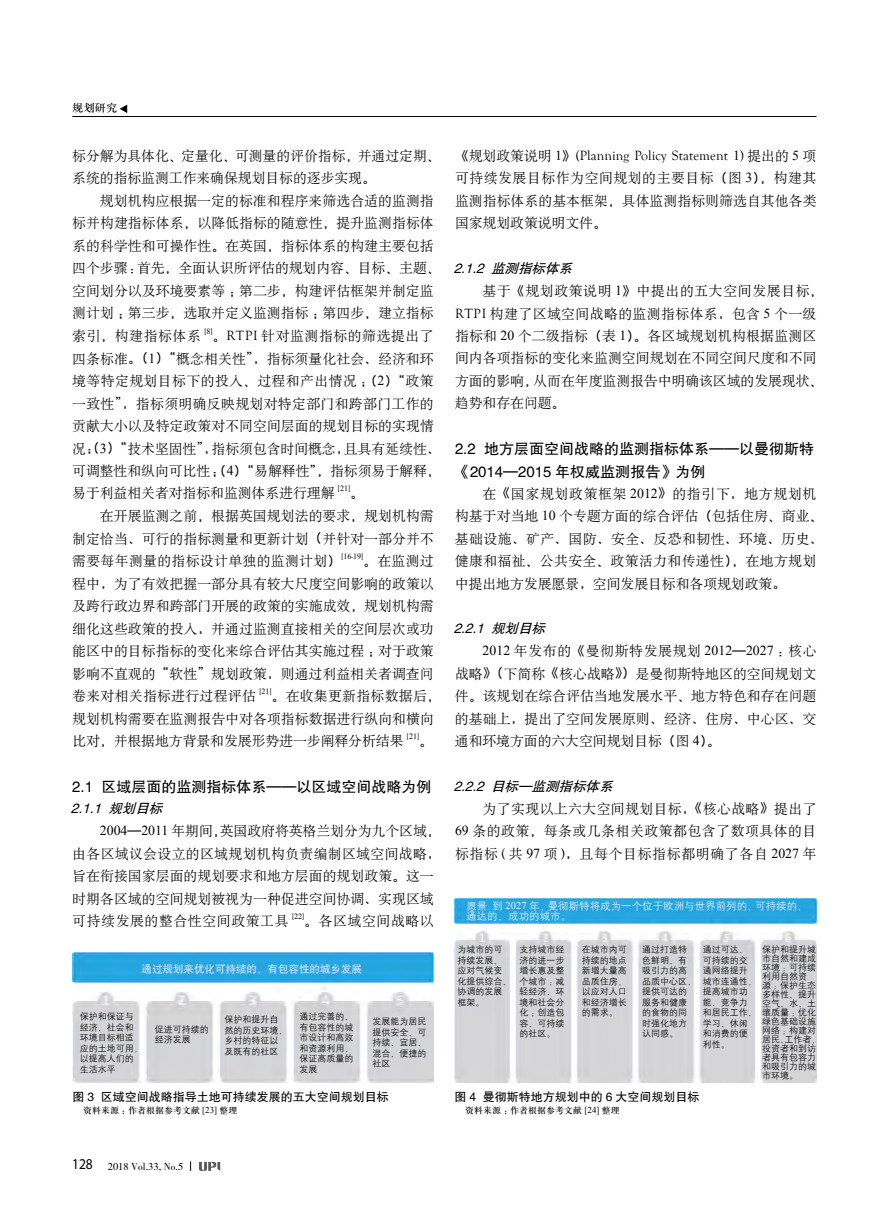
<style>
.page{position:relative;width:893px;height:1212px;background:#fff}
.page>*{position:absolute;margin:0;border:0;box-sizing:border-box;transform-origin:0 0}
.t1{font:15px/22.5px "FZHTK GBK1 0";color:#000}
.t2{font:15px "Myriad Pro";color:#000;scale:.9 1}
.t3{font:13.8px/22.5px "H Ya 6 gj";letter-spacing:.01em;color:#000}
.t4{font:13.8px/22.5px "H Ya 6 gj";letter-spacing:.03em;color:#000}
.t5{font:13.8px "Goudy Old Style T";letter-spacing:.01em;color:#000}
.t6{font:italic 13.5px "FZHTK GBK1 0";color:#000}
.t7{font:12px "FZHTK GBK1 0";color:#000}
.t8{font:11.25px "H Ya 3 gj";color:#000}
.t9{font:10.5px/10.5px "H Yg 2 gj";color:#f3f3f3}
.t10{font:10.5px "H Yb 1 gj";color:#d8e2f1}
.t11{font:10.5px "FZSSK GBK1 0";color:#000}
.t12{font:9px/10.5px "H Yg 2 gj";color:#000}
.t13{font:9px "H Ya 3 gj";color:#000}
.t14{font:8.1px "Goudy Old Style T";color:#000}
.s1{font-family:"H Yb 1 gj"}
.s2{font-family:"Goudy Old Style T"}
.s3{font-family:"Times New Roman"}
.s4{font-family:"H Yb 1 gj";font-size:13.8px}
.s5{font-family:"H Ya 6 gj"}
</style>
<div class="page">
<svg style="left:199px;top:1162px;width:21px;height:9px"></svg>
<hr style="left:72px;top:116px;width:744px;height:1px;background:#000">
<svg style="left:120px;top:105px;width:7px;height:8px"></svg>
<img style="left:72px;top:952px;width:362px;height:130px">
<img style="left:455px;top:898px;width:361px;height:184px">
<p class="t8" style="left:72px;top:102px;width:46px">规划研究</p>
<p class="t3" style="left:72px;top:145px;width:370px">标分解为具体化<span class="s1">、</span>定量化<span class="s1">、</span>可测量的评价指标<span class="s1">，</span>并通过定期<span class="s1">、</span>系统的指标监测工作来确保规划目标的逐步实现<span class="s1">。</span></p>
<p class="t3" style="left:72px;top:190px;width:370px;text-indent:28px">规划机构应根据一定的标准和程序来筛选合适的监测指标并构建指标体系<span class="s1">，</span>以降低指标的随意性<span class="s1">，</span>提升监测指标体系的科学性和可操作性<span class="s1">。</span>在英国<span class="s1">，</span>指标体系的构建主要包括四个步骤<span class="s1">：</span>首先<span class="s1">，</span>全面认识所评估的规划内容<span class="s1">、</span>目标<span class="s1">、</span>主题<span class="s1">、</span>空间划分以及环境要素等<span class="s1">；</span>第二步<span class="s1">，</span>构建评估框架并制定监测计划<span class="s1">；</span>第三步<span class="s1">，</span>选取并定义监测指标<span class="s1">；</span>第四步<span class="s1">，</span>建立指标索引<span class="s1">，</span>构建指标体系 <sup>[</sup><sup>8</sup><sup>]</sup><span class="s1">。</span><span class="s2">RTPI</span> 针对监测指标的筛选提出了四条标准<span class="s1">。（</span><span class="s3">1</span><span class="s1">）“</span>概念相关性<span class="s1">”，</span>指标须量化社会<span class="s1">、</span>经济和环境等特定规划目标下的投入<span class="s1">、</span>过程和产出情况<span class="s1">；（</span><span class="s3">2</span><span class="s1">）“</span>政策一致性<span class="s1">”，</span>指标须明确反映规划对特定部门和跨部门工作的贡献大小以及特定政策对不同空间层面的规划目标的实现情况<span class="s1">；（</span><span class="s3">3</span><span class="s1">）“</span>技术坚固性<span class="s1">”，</span>指标须包含时间概念<span class="s1">，</span>且具有延续性<span class="s1">、</span>可调整性和纵向可比性<span class="s1">；（</span><span class="s3">4</span><span class="s1">）“</span>易解释性<span class="s1">”，</span>指标须易于解释<span class="s1">，</span>易于利益相关者对指标和监测体系进行理解</p>
<p class="t14" style="left:338px;top:484px;width:27px">[<span class="s3">21</span>]<span class="s4">。</span></p>
<p class="t3" style="left:72px;top:505px;width:370px;text-indent:28px">在开展监测之前<span class="s1">，</span>根据英国规划法的要求<span class="s1">，</span>规划机构需制定恰当<span class="s1">、</span>可行的指标测量和更新计划<span class="s1">（</span>并针对一部分并不需要每年测量的指标设计单独的监测计划<span class="s1">）</span><sup>[</sup><sup>16</sup><sup>-</sup><sup>19</sup><sup>]</sup><span class="s1">。</span>在监测过程中<span class="s1">，</span>为了有效把握一部分具有较大尺度空间影响的政策以及跨行政边界和跨部门开展的政策的实施成效<span class="s1">，</span>规划机构需细化这些政策的投入<span class="s1">，</span>并通过监测直接相关的空间层次或功能区中的目标指标的变化来综合评估其实施过程<span class="s1">；</span>对于政策影响不直观的<span class="s1">“</span>软性<span class="s1">”</span>规划政策<span class="s1">，</span>则通过利益相关者调查问卷来对相关指标进行过程评估 <sup>[</sup><sup>21</sup><sup>]</sup><span class="s1">。</span>在收集更新指标数据后<span class="s1">，</span>规划机构需要在监测报告中对各项指标数据进行纵向和横向比对<span class="s1">，</span>并根据地方背景和发展形势进一步阐释分析结果</p>
<p class="t14" style="left:407px;top:732px;width:27px">[<span class="s3">21</span>]<span class="s4">。</span></p>
<p class="t1" style="left:72px;top:775px;width:361px">2.1 区域层面的监测指标体系——以区域空间战略为例</p>
<p class="t6" style="left:71px;top:801px;width:97px">2.1.1 规划目标</p>
<p class="t3" style="left:72px;top:820px;width:370px;text-indent:28px"><span class="s3">2004</span><span class="s1">—</span><span class="s3">2011</span> 年期间<span class="s1">，</span>英国政府将英格兰划分为九个区域<span class="s1">，</span>由各区域议会设立的区域规划机构负责编制区域空间战略<span class="s1">，</span>旨在衔接国家层面的规划要求和地方层面的规划政策<span class="s1">。</span>这一时期各区域的空间规划被视为一种促进空间协调<span class="s1">、</span>实现区域可持续发展的整合性空间政策工具 <sup>[</sup><sup>22</sup><sup>]</sup><span class="s1">。</span>各区域空间战略以</p>
<p class="t10" style="left:142px;top:963px;width:222px">通过规划来优化可持续的、有包容性的城乡发展</p>
<p class="t12" style="left:80px;top:1011px;width:65px">保护和保证与经济、社会和环境目标相适应的土地可用，以提高人们的生活水平</p>
<p class="t12" style="left:155px;top:1024px;width:55px">促进可持续的经济发展</p>
<p class="t12" style="left:225px;top:1014px;width:64px">保护和提升自然的历史环境，乡村的特征以及既有的社区</p>
<p class="t12" style="left:300px;top:1011px;width:55px;text-align:justify">通过完善的、有包容性的城市设计和高效和资源利用，保证高质量的发展</p>
<p class="t12" style="left:372px;top:1016px;width:55px;text-align:justify">发展能为居民提供安全、可持续、宜居、混合、便捷的社区</p>
<p class="t7" style="left:72px;top:1090px;width:318px">图 3 区域空间战略指导土地可持续发展的五大空间规划目标</p>
<p class="t13" style="left:83px;top:1106px;width:156px">资料来源：作者根据参考文献 <span class="s3">[23]</span> 整理</p>
<p class="t2" style="left:72px;top:1155px;width:24px">128</p>
<p class="t11" style="left:108px;top:1160px;width:77px">2018 Vol.33, No.5</p>
<p class="t5" style="left:455px;top:148px;width:363px"><span class="s1">《</span><span class="s5">规划政策说明</span> <span class="s3">1</span><span class="s1">》</span>(Planning Policy Statement <span class="s3">1</span>) <span class="s5">提出的</span> <span class="s3">5</span> <span class="s5">项</span></p>
<p class="t3" style="left:455px;top:167px;width:363px;text-align:justify">可持续发展目标作为空间规划的主要目标<span class="s1">（</span>图 <span class="s3">3</span><span class="s1">），</span>构建其监测指标体系的基本框架<span class="s1">，</span>具体监测指标则筛选自其他各类国家规划政策说明文件<span class="s1">。</span></p>
<p class="t6" style="left:454px;top:261px;width:124px">2.1.2 监测指标体系</p>
<p class="t3" style="left:455px;top:280px;width:370px;text-indent:28px">基于<span class="s1">《</span>规划政策说明 <span class="s3">1</span><span class="s1">》</span>中提出的五大空间发展目标<span class="s1">，<br></span><span class="s2">RTPI</span> 构建了区域空间战略的监测指标体系<span class="s1">，</span>包含 <span class="s3">5</span> 个一级指标和 <span class="s3">20</span> 个二级指标<span class="s1">（</span>表 <span class="s3">1</span><span class="s1">）。</span>各区域规划机构根据监测区间内各项指标的变化来监测空间规划在不同空间尺度和不同方面的影响<span class="s1">，</span>从而在年度监测报告中明确该区域的发展现状<span class="s1">、</span>趋势和存在问题<span class="s1">。</span></p>
<p class="t1" style="left:455px;top:438px;width:361px">2.2 地方层面空间战略的监测指标体系——以曼彻斯特《2014—2015 年权威监测报告》为例</p>
<p class="t4" style="left:455px;top:482px;width:370px;text-indent:28px">在<span class="s1">《</span>国家规划政策框架 <span class="s3">2012</span><span class="s1">》</span>的指引下<span class="s1">，</span>地方规划机构基于对当地 <span class="s3">10</span> 个专题方面的综合评估<span class="s1">（</span>包括住房<span class="s1">、</span>商业<span class="s1">、</span>基础设施<span class="s1">、</span>矿产<span class="s1">、</span>国防<span class="s1">、</span>安全<span class="s1">、</span>反恐和韧性<span class="s1">、</span>环境<span class="s1">、</span>历史<span class="s1">、</span>健康和福祉<span class="s1">、</span>公共安全<span class="s1">、</span>政策活力和传递性<span class="s1">），</span>在地方规划中提出地方发展愿景<span class="s1">，</span>空间发展目标和各项规划政策<span class="s1">。</span></p>
<p class="t6" style="left:454px;top:621px;width:97px">2.2.1 规划目标</p>
<p class="t3" style="left:455px;top:640px;width:363px;text-align:justify;text-indent:28px"><span class="s3">2012</span> 年发布的<span class="s1">《</span>曼彻斯特发展规划 <span class="s3">2012</span><span class="s1">—</span><span class="s3">2027</span> <span class="s1">：</span>核心战略<span class="s1">》（</span>下简称<span class="s1">《</span>核心战略<span class="s1">》）</span>是曼彻斯特地区的空间规划文件<span class="s1">。</span>该规划在综合评估当地发展水平<span class="s1">、</span>地方特色和存在问题的基础上<span class="s1">，</span>提出了空间发展原则<span class="s1">、</span>经济<span class="s1">、</span>住房<span class="s1">、</span>中心区<span class="s1">、</span>交通和环境方面的六大空间规划目标<span class="s1">（</span>图 <span class="s3">4</span><span class="s1">）。</span></p>
<p class="t6" style="left:454px;top:778px;width:165px">2.2.2 目标—监测指标体系</p>
<p class="t3" style="left:455px;top:797px;width:363px;text-align:justify;text-indent:28px">为了实现以上六大空间规划目标<span class="s1">，《</span>核心战略<span class="s1">》</span>提出了<span class="s3">69</span> 条的政策<span class="s1">，</span>每条或几条相关政策都包含了数项具体的目标指标 <span class="s2">(</span> 共 <span class="s3">97</span> 项 <span class="s2">)</span><span class="s1">，</span>且每个目标指标都明确了各自 <span class="s3">2027</span> 年</p>
<p class="t9" style="left:466px;top:900px;width:343px">愿景：到 <span class="s3">2027</span> 年，曼彻斯特将成为一个位于欧洲与世界前列的、可持续的、通达的、成功的城市。</p>
<p class="t12" style="left:457px;top:944px;width:55px">为城市的可持续发展、应对气候变化提供综合、协调的发展框架。</p>
<p class="t12" style="left:519px;top:944px;width:46px;text-align:justify">支持城市经济的进一步增长惠及整个城市；减轻经济、环境和社会分化；创造包容、可持续的社区。</p>
<p class="t12" style="left:582px;top:944px;width:46px;text-align:justify">在城市内可持续的地点新增大量高品质住房，以应对人口和经济增长的需求。</p>
<p class="t12" style="left:642px;top:944px;width:55px">通过打造特色鲜明、有吸引力的高品质中心区，提供可达的服务和健康的食物的同时强化地方认同感。</p>
<p class="t12" style="left:703px;top:944px;width:55px">通过可达、可持续的交通网络提升城市连通性，提高城市功能、竞争力和居民工作、学习、休闲和消费的便利性。</p>
<p class="t12" style="left:762px;top:945px;width:60px;line-height:9px">保护和提升城市自然和建成环境；可持续利用自然资<br>源；保护生态多样性、提升空气、水、土壤质量；优化绿色基础设施网络；构建对居民、工作者，投资者和到访者具有包容力和吸引力的城市环境。</p>
<p class="t7" style="left:455px;top:1090px;width:246px">图 4 曼彻斯特地方规划中的 6 大空间规划目标</p>
<p class="t13" style="left:465px;top:1106px;width:156px">资料来源：作者根据参考文献 <span class="s3">[24]</span> 整理</p>
</div>
